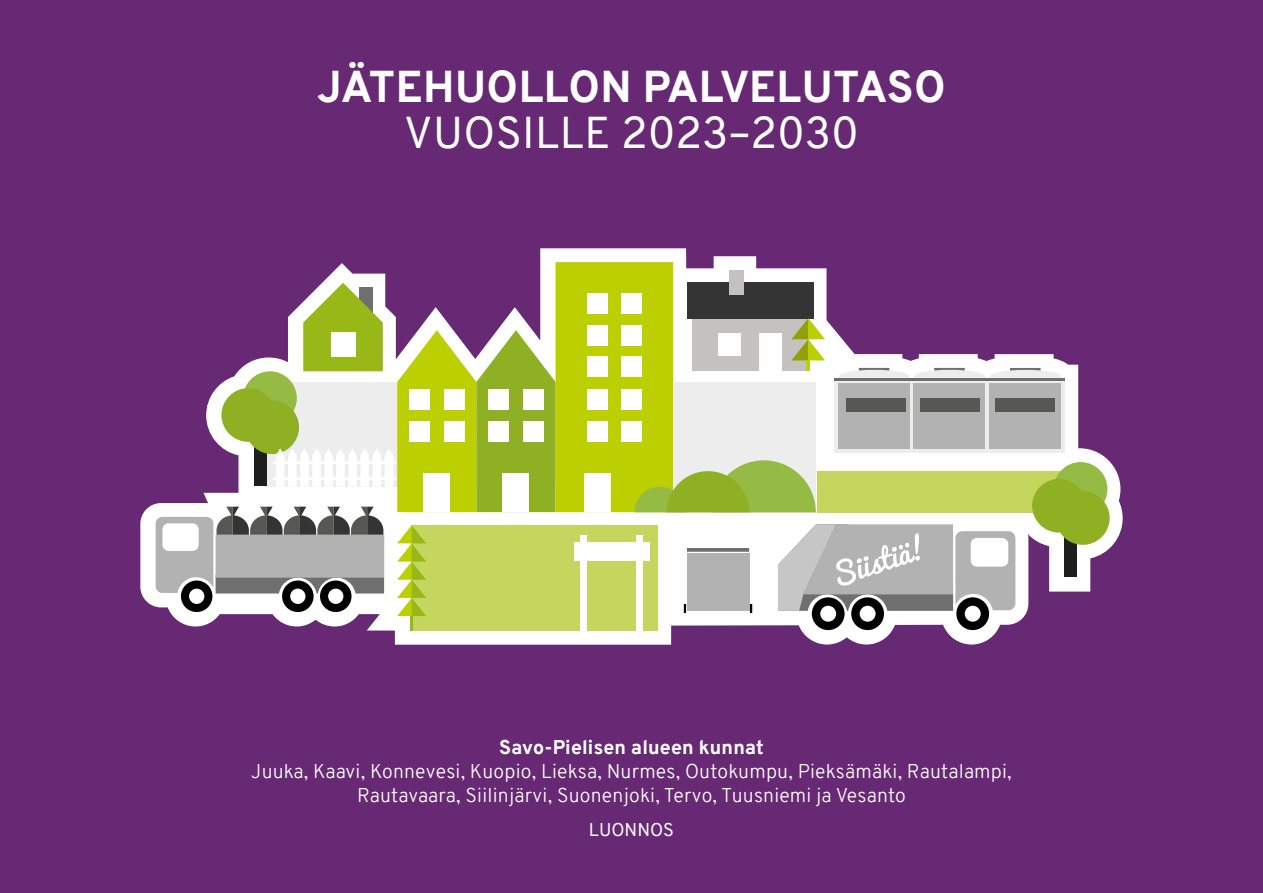
<style>
.page{position:relative;width:1263px;height:893px;background:#672973}
.page>*{position:absolute;margin:0;border:0;box-sizing:border-box;transform-origin:0 0}
.Pääotsikko{font:800 43.5px "Overpass";letter-spacing:.01em;color:#fff}
.Pääotsikko-2{font:43.5px "Overpass";letter-spacing:.01em;color:#fff}
.Kappaletyyli_1{font:300 19.5px/24px "Overpass";letter-spacing:.01em;color:#fff;text-align:center}
.t1{font:18px "Overpass";color:#fff}
.s1{font-weight:800}
</style>
<div class="page">
<svg style="left:140px;top:248px;width:983px;height:397px"></svg>
<div style="left:412px;top:525px;width:246px;height:105px;background:#c4d65e"></div>
<hr style="left:410px;top:616px;width:3px;height:14px;background:#97b816">
<div style="left:956px;top:597px;width:33px;height:33px;background:#000;border-radius:50%"></div>
<div style="left:851px;top:597px;width:33px;height:33px;background:#000;border-radius:50%"></div>
<div style="left:812px;top:597px;width:32px;height:33px;background:#000;border-radius:50%"></div>
<div style="left:860px;top:606px;width:15px;height:16px;background:#fff;border-radius:50%"></div>
<svg style="left:820px;top:606px;width:16px;height:16px"></svg>
<svg style="left:965px;top:606px;width:16px;height:16px"></svg>
<div style="left:581px;top:535px;width:6px;height:96px;background:#fff"></div>
<div style="left:636px;top:535px;width:6px;height:96px;background:#fff"></div>
<svg style="left:156px;top:262px;width:954px;height:354px"></svg>
<h1 class="Pääotsikko" style="left:317px;top:55px;width:630px">JÄTEHUOLLON PALVELUTASO</h1>
<h1 class="Pääotsikko-2" style="left:404px;top:102px;width:456px">VUOSILLE 2023–2030</h1>
<p class="Kappaletyyli_1" style="left:251px;top:736px;width:762px"><span class="s1">Savo-Pielisen alueen kunnat<br></span>Juuka, Kaavi, Konnevesi, Kuopio, Lieksa, Nurmes, Outokumpu, Pieksämäki, Rautalampi,</p>
<p class="Kappaletyyli_1" style="left:357px;top:784px;width:550px">Rautavaara, Siilinjärvi, Suonenjoki, Tervo, Tuusniemi ja Vesanto</p>
<p class="t1" style="left:589px;top:817px;width:87px">LUONNOS</p>
</div>
